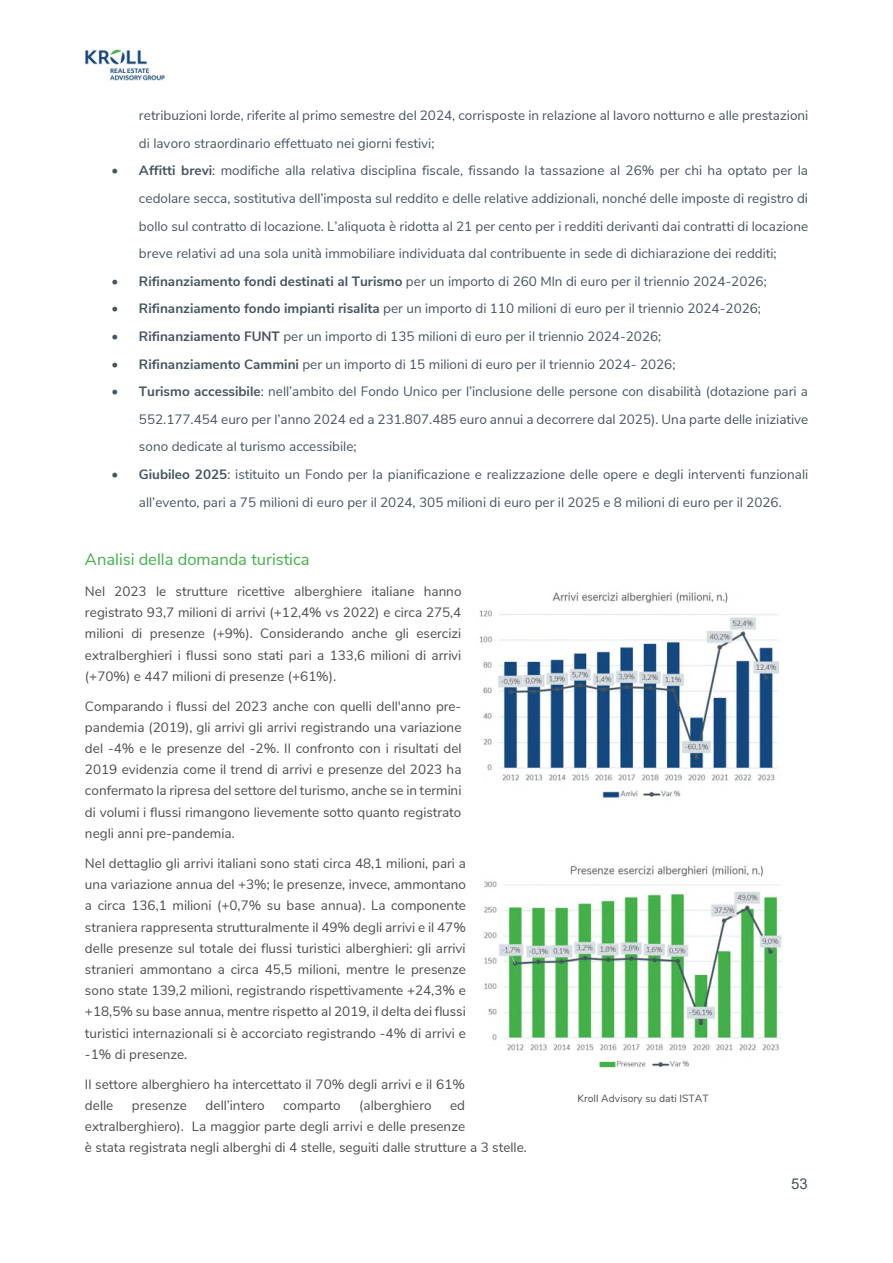
<style>
.page{position:relative;width:893px;height:1263px;background:#fff}
.page>*{position:absolute;margin:0;border:0;box-sizing:border-box;transform-origin:0 0}
.t1{font:16.5px "Nunito Sans";letter-spacing:-.005em;color:#43b049}
.t2{font:15px "Arial";color:#455560}
.t3{font:13.5px/21.1px "Nunito Sans";letter-spacing:.005em;color:#4d4d4f;text-align:justify}
.t4{font:13.5px/27.6px "Nunito Sans";color:#455560;text-align:justify}
.t5{font:10.5px "Nunito Sans";letter-spacing:.005em;color:#4d4d4f}
.s1{font-weight:700}
</style>
<div class="page">
<img style="left:85px;top:49px;width:80px;height:31px">
<img style="left:479px;top:592px;width:300px;height:206px">
<img style="left:484px;top:865px;width:298px;height:203px">
<p class="t4" style="left:139px;top:101px;width:671px">retribuzioni lorde, riferite al primo semestre del 2024, corrisposte in relazione al lavoro notturno e alle prestazioni di lavoro straordinario effettuato nei giorni festivi;</p>
<p class="t4" style="left:139px;top:156px;width:671px;text-indent:-27px">• <span class="s1">Affitti brevi</span>: modifiche alla relativa disciplina fiscale, fissando la tassazione al 26% per chi ha optato per la cedolare secca, sostitutiva dell’imposta sul reddito e delle relative addizionali, nonché delle imposte di registro di bollo sul contratto di locazione. L’aliquota è ridotta al 21 per cento per i redditi derivanti dai contratti di locazione breve relativi ad una sola unità immobiliare individuata dal contribuente in sede di dichiarazione dei redditi;</p>
<p class="t4" style="left:112px;top:267px;width:656px">• <span class="s1">Rifinanziamento fondi destinati al Turismo</span> per un importo di 260 Mln di euro per il triennio 2024-2026;</p>
<p class="t4" style="left:112px;top:294px;width:650px">• <span class="s1">Rifinanziamento fondo impianti risalita</span> per un importo di 110 milioni di euro per il triennio 2024-2026;</p>
<p class="t4" style="left:112px;top:322px;width:551px">• <span class="s1">Rifinanziamento FUNT</span> per un importo di 135 milioni di euro per il triennio 2024-2026;</p>
<p class="t4" style="left:112px;top:349px;width:565px">• <span class="s1">Rifinanziamento Cammini</span> per un importo di 15 milioni di euro per il triennio 2024- 2026;</p>
<p class="t4" style="left:139px;top:377px;width:671px;text-indent:-27px">• <span class="s1">Turismo accessibile</span>: nell’ambito del Fondo Unico per l’inclusione delle persone con disabilità (dotazione pari a 552.177.454 euro per l’anno 2024 ed a 231.807.485 euro annui a decorrere dal 2025). Una parte delle iniziative sono dedicate al turismo accessibile;</p>
<p class="t4" style="left:112px;top:460px;width:698px;text-align:center">• <span class="s1">Giubileo 2025</span>: istituito un Fondo per la pianificazione e realizzazione delle opere e degli interventi funzionali all’evento, pari a 75 milioni di euro per il 2024, 305 milioni di euro per il 2025 e 8 milioni di euro per il 2026.</p>
<p class="t1" style="left:85px;top:547px;width:226px">Analisi della domanda turistica</p>
<p class="t3" style="left:85px;top:580px;width:378px">Nel 2023 le strutture ricettive alberghiere italiane hanno registrato 93,7 milioni di arrivi (+12,4% vs 2022) e circa 275,4 milioni di presenze (+9%). Considerando anche gli esercizi extralberghieri i flussi sono stati pari a 133,6 milioni di arrivi (+70%) e 447 milioni di presenze (+61%).</p>
<p class="t3" style="left:85px;top:695px;width:378px">Comparando i flussi del 2023 anche con quelli dell'anno pre&shy;pandemia (2019), gli arrivi gli arrivi registrando una variazione del -4% e le presenze del -2%. Il confronto con i risultati del 2019 evidenzia come il trend di arrivi e presenze del 2023 ha confermato la ripresa del settore del turismo, anche se in termini di volumi i flussi rimangono lievemente sotto quanto registrato negli anni pre-pandemia.</p>
<p class="t3" style="left:85px;top:852px;width:383px">Nel dettaglio gli arrivi italiani sono stati circa 48,1 milioni, pari a una variazione annua del +3%; le presenze, invece, ammontano a circa 136,1 milioni (+0,7% su base annua). La componente straniera rappresenta strutturalmente il 49% degli arrivi e il 47% delle presenze sul totale dei flussi turistici alberghieri: gli arrivi stranieri ammontano a circa 45,5 milioni, mentre le presenze sono state 139,2 milioni, registrando rispettivamente +24,3% e +18,5% su base annua, mentre rispetto al 2019, il delta dei flussi turistici internazionali si è accorciato registrando -4% di arrivi e -1% di presenze.</p>
<p class="t3" style="left:85px;top:1073px;width:382px">Il settore alberghiero ha intercettato il 70% degli arrivi e il 61% delle</p>
<p class="t3" style="left:132px;top:1094px;width:56px">presenze</p>
<p class="t3" style="left:206px;top:1094px;width:61px">dell’intero</p>
<p class="t3" style="left:283px;top:1094px;width:59px">comparto</p>
<p class="t3" style="left:359px;top:1094px;width:74px">(alberghiero</p>
<p class="t3" style="left:85px;top:1094px;width:443px;text-align:left;text-indent:365px">ed extralberghiero). La maggior parte degli arrivi e delle presenze<br>è stata registrata negli alberghi di 4 stelle, seguiti dalle strutture a 3 stelle.</p>
<p class="t5" style="left:577px;top:1091px;width:133px">Kroll Advisory su dati ISTAT</p>
<p class="t2" style="left:791px;top:1176px;width:18px">53</p>
</div>
